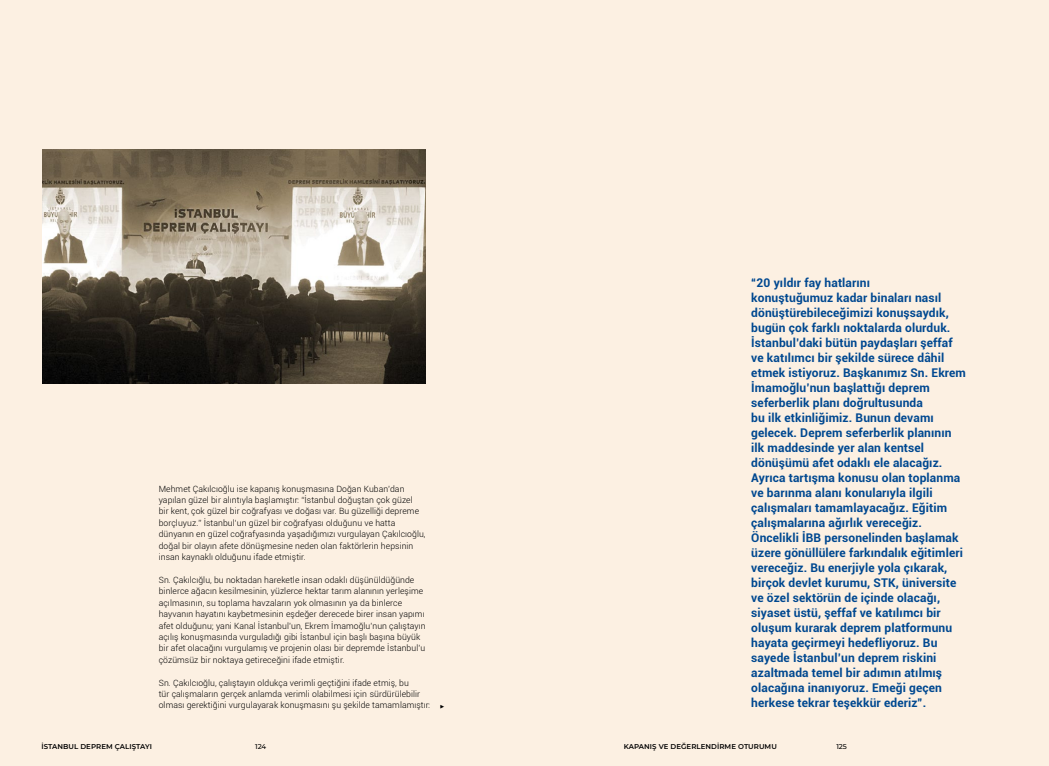
<style>
.page{position:relative;width:1049px;height:766px;background:#fff}
.page>*{position:absolute;margin:0;border:0;box-sizing:border-box;transform-origin:0 0}
.t1{font:700 12px/15px "Roboto";letter-spacing:.01em;color:#004890}
.t2{font:300 8.6px/11.4px "Roboto";letter-spacing:.01em;color:#000}
.t3{font:600 7px "Montserrat";letter-spacing:.01em;color:#000}
.t4{font:500 7px "Montserrat";color:#000}
.s1{font-family:"Montserrat";font-size:8.7px}
</style>
<div class="page">
<div style="left:0;top:0;width:1049px;height:765px;background:#fcf0e2"></div>
<img style="left:43px;top:149px;width:382px;height:234px">
<p class="t2" style="left:159px;top:482px;width:268px">Mehmet Çakılcıoğlu ise kapanış konuşmasına Doğan Kuban’dan yapılan güzel bir alıntıyla başlamıştır: “İstanbul doğuştan çok güzel<br>bir kent, çok güzel bir coğrafyası ve doğası var. Bu güzelliği depreme borçluyuz.” İstanbul’un güzel bir coğrafyası olduğunu ve hatta dünyanın en güzel coğrafyasında yaşadığımızı vurgulayan Çakılcıoğlu, doğal bir olayın afete dönüşmesine neden olan faktörlerin hepsinin insan kaynaklı olduğunu ifade etmiştir.</p>
<p class="t2" style="left:159px;top:573px;width:268px">Sn. Çakılcığlu, bu noktadan hareketle insan odaklı düşünüldüğünde binlerce ağacın kesilmesinin, yüzlerce hektar tarım alanının yerleşime açılmasının, su toplama havzaların yok olmasının ya da binlerce hayvanın hayatını kaybetmesinin eşdeğer derecede birer insan yapımı afet olduğunu; yani Kanal İstanbul’un, Ekrem İmamoğlu’nun çalıştayın açılış konuşmasında vurguladığı gibi İstanbul için başlı başına büyük bir afet olacağını vurgulamış ve projenin olası bir depremde İstanbul’u çözümsüz bir noktaya getireceğini ifade etmiştir.</p>
<p class="t2" style="left:159px;top:676px;width:287px">Sn. Çakılcıoğlu, çalıştayın oldukça verimli geçtiğini ifade etmiş, bu<br>tür çalışmaların gerçek anlamda verimli olabilmesi için sürdürülebilir olması gerektiğini vurgulayarak konuşmasını şu şekilde tamamlamıştır: <span class="s1">▶</span></p>
<p class="t1" style="left:751px;top:274px;width:216px">“20 yıldır fay hatlarını<br>konuştuğumuz kadar binaları nasıl dönüştürebileceğimizi konuşsaydık, bugün çok farklı noktalarda olurduk.<br>İstanbul’daki bütün paydaşları şeffaf ve katılımcı bir şekilde sürece dâhil etmek istiyoruz. Başkanımız Sn. Ekrem İmamoğlu’nun başlattığı deprem seferberlik planı doğrultusunda<br>bu ilk etkinliğimiz. Bunun devamı gelecek. Deprem seferberlik planının ilk maddesinde yer alan kentsel dönüşümü afet odaklı ele alacağız.<br>Ayrıca tartışma konusu olan toplanma ve barınma alanı konularıyla ilgili çalışmaları tamamlayacağız. Eğitim çalışmalarına ağırlık vereceğiz.<br>Öncelikli İBB personelinden başlamak üzere gönüllülere farkındalık eğitimleri vereceğiz. Bu enerjiyle yola çıkarak, birçok devlet kurumu, STK, üniversite ve özel sektörün de içinde olacağı, siyaset üstü, şeffaf ve katılımcı bir oluşum kurarak deprem platformunu hayata geçirmeyi hedefliyoruz. Bu sayede İstanbul’un deprem riskini azaltmada temel bir adımın atılmış olacağına inanıyoruz. Emeği geçen herkese tekrar teşekkür ederiz”.</p>
<p class="t3" style="left:41px;top:741px;width:112px">İSTANBUL DEPREM ÇALIŞTAYI</p>
<p class="t4" style="left:255px;top:741px;width:13px">124</p>
<p class="t4" style="left:836px;top:741px;width:12px">125</p>
<p class="t3" style="left:624px;top:741px;width:155px">KAPANIŞ VE DEĞERLENDİRME OTURUMU</p>
</div>
